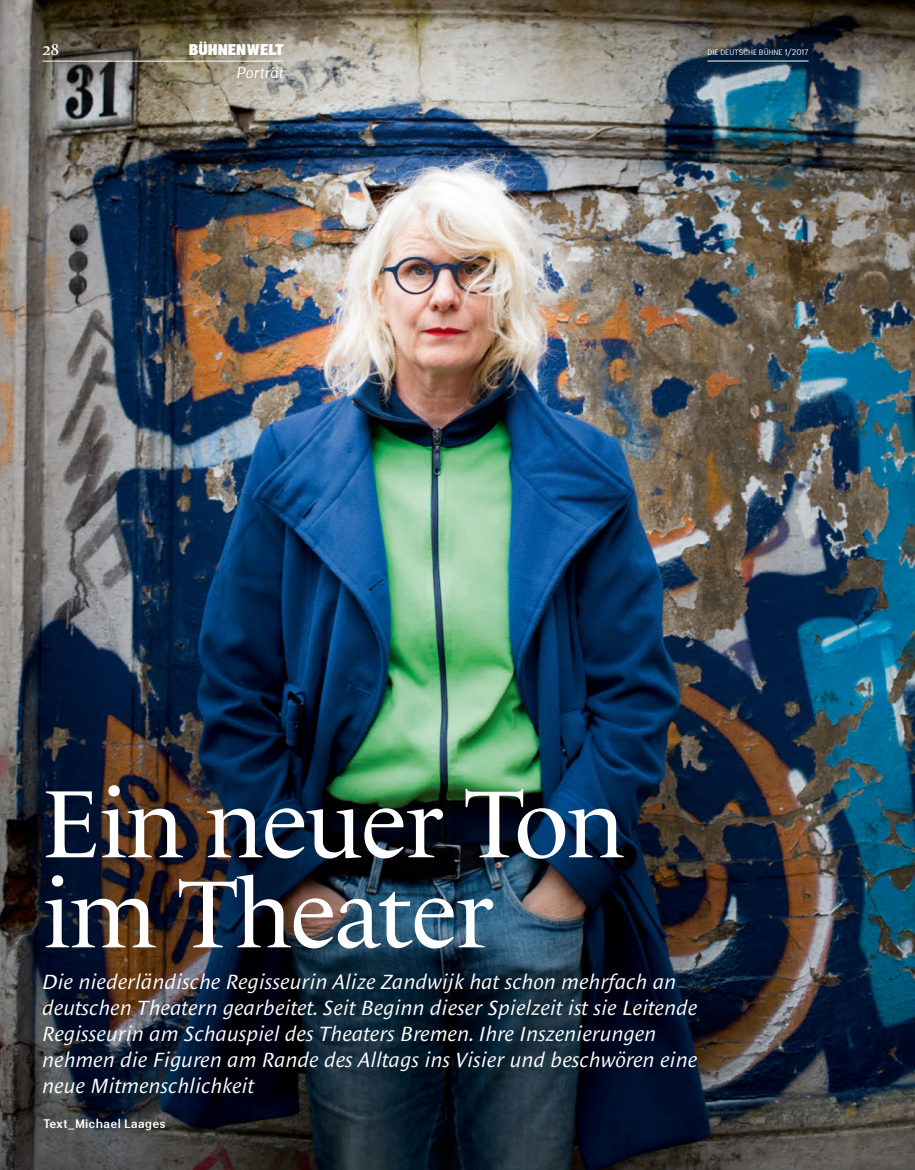
<style>
.page{position:relative;width:915px;height:1170px;background:#fff}
.page>*{position:absolute;margin:0;border:0;box-sizing:border-box;transform-origin:0 0}
.t1{font:97.5px/90px "Le Monde Livre Cla Std";letter-spacing:-.02em;color:#fff}
.t2{font:italic 21px/25.8px "Le Monde Sans Std";color:#fff}
.t3{font:600 16.5px "Le Monde Livre Std";color:#fff}
.t4{font:15px "Malmo Sans Pro Headline";color:#fff}
.t5{font:italic 15px "Malmo Sans Pro";color:#fff}
.t6{font:700 12px "Malmo Sans Pro";color:#fff}
.t7{font:7.5px "Malmo Sans Pro";color:#fff}
.s1{font-size:8.25px}
</style>
<div class="page">
<img style="left:0;top:0;width:914px;height:1169px">
<hr style="left:43px;top:61px;width:240px;height:1px;background:#fff">
<hr style="left:707px;top:61px;width:101px;height:1px;background:#fff">
<p class="t3" style="left:43px;top:40px;width:18px">28</p>
<p class="t4" style="left:189px;top:39px;width:96px">BÜHNENWELT</p>
<p class="t5" style="left:236px;top:61px;width:49px">Porträt</p>
<p class="t7" style="left:707px;top:47px;width:102px">DIE DEUTSCHE BÜHNE <span class="s1">1/2017</span></p>
<h1 class="t1" style="left:43px;top:778px;width:583px">Ein neuer Ton im Theater</h1>
<p class="t2" style="left:43px;top:969px;width:656px">Die niederländische Regisseurin Alize Zandwijk hat schon mehrfach an deutschen Theatern gearbeitet. Seit Beginn dieser Spielzeit ist sie Leitende Regisseurin am Schauspiel des Theaters Bremen. Ihre Inszenierungen nehmen die Figuren am Rande des Alltags ins Visier und beschwören eine neue Mitmenschlichkeit</p>
<p class="t6" style="left:43px;top:1113px;width:124px">Text_Michael Laages</p>
</div>
